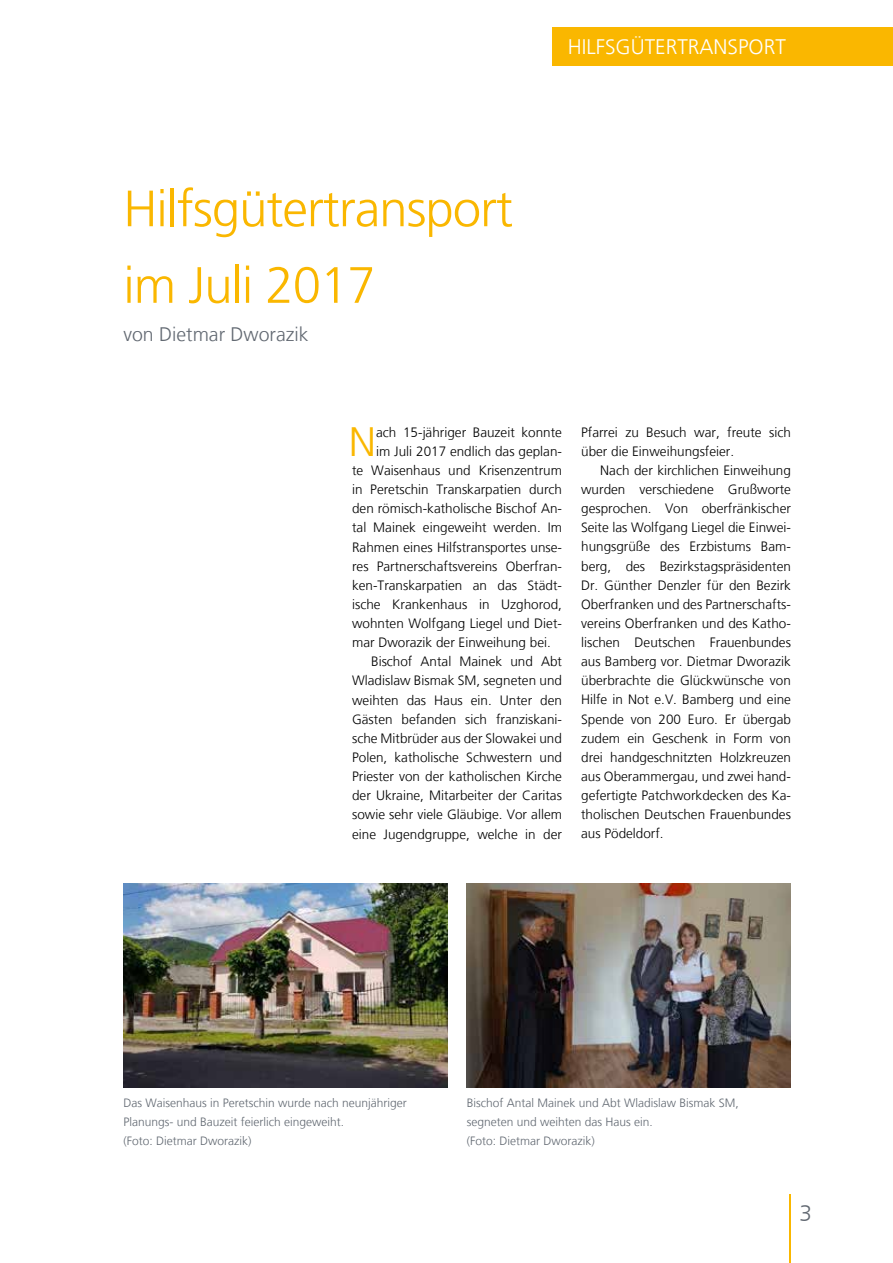
<style>
.page{position:relative;width:893px;height:1263px;background:#fff}
.page>*{position:absolute;margin:0;border:0;box-sizing:border-box;transform-origin:0 0}
.t1{font:300 51px/76.5px "Frutiger LT";letter-spacing:-.02em;color:#fab700}
.t2{font:300 40.95px "Frutiger LT";color:#fab700}
.t3{font:300 22.5px "Frutiger LT";color:#616871}
.t4{font:300 21px "Frutiger LT";color:#fff}
.t5{font:300 19.5px "Frutiger LT";color:#616871}
.t6{font:300 13.5px/19.2px "Frutiger LT";color:#000}
.t7{font:300 12px/19.2px "Frutiger LT";color:#616871}
</style>
<div class="page">
<hr style="left:789px;top:1195px;width:2px;height:68px;background:#fab700">
<img style="left:123px;top:883px;width:325px;height:204px">
<img style="left:467px;top:883px;width:324px;height:204px">
<div style="left:553px;top:28px;width:340px;height:38px;background:#fab700"></div>
<h1 class="t1" style="left:123px;top:171px;width:391px">Hilfsgütertransport im Juli 2017</h1>
<h3 class="t5" style="left:123px;top:323px;width:187px">von Dietmar Dworazik</h3>
<h3 class="t4" style="left:568px;top:35px;width:220px">HILFSGÜTERTRANSPORT</h3>
<h2 class="t2" style="left:349px;top:419px;width:29px">N</h2>
<p class="t6" style="left:376px;top:423px;width:187px">ach 15-jähriger Bauzeit konnte</p>
<p class="t6" style="left:376px;top:442px;width:187px">im Juli 2017 endlich das geplan-</p>
<p class="t6" style="left:352px;top:461px;width:211px">te Waisenhaus und Krisenzentrum</p>
<p class="t6" style="left:352px;top:480px;width:211px">in Peretschin Transkarpatien durch</p>
<p class="t6" style="left:352px;top:499px;width:211px">den römisch-katholische Bischof An-</p>
<p class="t6" style="left:352px;top:518px;width:211px">tal Mainek eingeweiht werden. Im</p>
<p class="t6" style="left:352px;top:537px;width:211px">Rahmen eines Hilfstransportes unse-</p>
<p class="t6" style="left:352px;top:557px;width:211px">res Partnerschaftsvereins Oberfran-</p>
<p class="t6" style="left:352px;top:576px;width:211px">ken-Transkarpatien an das Städt-</p>
<p class="t6" style="left:352px;top:595px;width:211px">ische Krankenhaus in Uzghorod,</p>
<p class="t6" style="left:352px;top:614px;width:211px">wohnten Wolfgang Liegel und Diet-</p>
<p class="t6" style="left:352px;top:633px;width:200px">mar Dworazik der Einweihung bei.</p>
<p class="t6" style="left:371px;top:652px;width:192px">Bischof Antal Mainek und Abt</p>
<p class="t6" style="left:352px;top:671px;width:211px">Wladislaw Bismak SM, segneten und</p>
<p class="t6" style="left:352px;top:690px;width:211px">weihten das Haus ein. Unter den</p>
<p class="t6" style="left:352px;top:710px;width:211px">Gästen befanden sich franziskani-</p>
<p class="t6" style="left:352px;top:729px;width:211px">sche Mitbrüder aus der Slowakei und</p>
<p class="t6" style="left:352px;top:748px;width:211px">Polen, katholische Schwestern und</p>
<p class="t6" style="left:352px;top:767px;width:211px">Priester von der katholischen Kirche</p>
<p class="t6" style="left:352px;top:786px;width:211px">der Ukraine, Mitarbeiter der Caritas</p>
<p class="t6" style="left:352px;top:805px;width:211px">sowie sehr viele Gläubige. Vor allem</p>
<p class="t6" style="left:352px;top:824px;width:211px">eine Jugendgruppe, welche in der</p>
<p class="t6" style="left:581px;top:423px;width:211px">Pfarrei zu Besuch war, freute sich über die Einweihungsfeier.</p>
<p class="t6" style="left:581px;top:461px;width:211px;text-align:justify;text-indent:19px">Nach der kirchlichen Einweihung wurden verschiedene Grußworte gesprochen. Von oberfränkischer Seite las Wolfgang Liegel die Einwei&shy;hungsgrüße des Erzbistums Bam&shy;berg, des Bezirkstagspräsidenten Dr. Günther Denzler für den Bezirk Oberfranken und des Partnerschafts&shy;vereins Oberfranken und des Katho&shy;lischen Deutschen Frauenbundes aus Bamberg vor. Dietmar Dworazik überbrachte die Glückwünsche von Hilfe in Not e.V. Bamberg und eine Spende von 200 Euro. Er übergab zudem ein Geschenk in Form von drei handgeschnitzten Holzkreuzen aus Oberammergau, und zwei hand&shy;gefertigte Patchworkdecken des Ka&shy;tholischen Deutschen Frauenbundes aus Pödeldorf.</p>
<p class="t7" style="left:123px;top:1093px;width:285px">Das Waisenhaus in Peretschin wurde nach neunjähriger<br>Planungs- und Bauzeit feierlich eingeweiht.<br>(Foto: Dietmar Dworazik)</p>
<p class="t7" style="left:467px;top:1093px;width:274px">Bischof Antal Mainek und Abt Wladislaw Bismak SM, segneten und weihten das Haus ein.<br>(Foto: Dietmar Dworazik)</p>
<h3 class="t3" style="left:799px;top:1201px;width:14px">3</h3>
</div>
